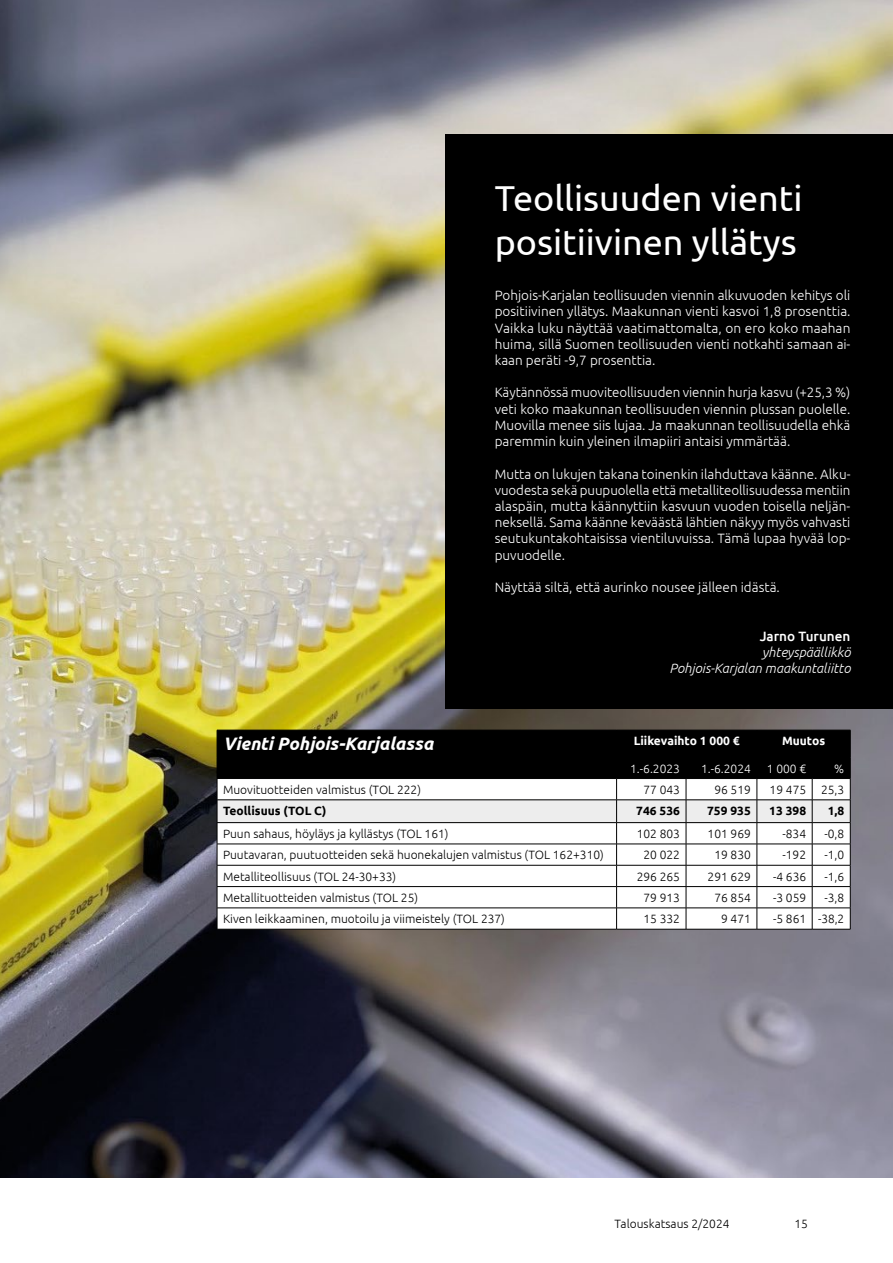
<style>
.page{position:relative;width:893px;height:1263px;background:#fff}
.page>*{position:absolute;margin:0;border:0;box-sizing:border-box;transform-origin:0 0}
.t1{font:36px/43.2px "Ubuntu";color:#fff}
.Taulukon_otsikko{font:italic 700 18px "Ubuntu";color:#fff}
.leipis{font:300 13.5px/16.2px "Ubuntu";color:#fff;text-align:justify}
.leipis-2{font:italic 300 13.5px "Ubuntu";color:#fff}
.leipis-3{font:500 13.5px "Ubuntu";color:#fff}
.leipis-4{font:300 12px "Ubuntu";color:#000}
.leipis-5{font:700 12px "Ubuntu";color:#000}
.leipis-6{font:300 12px "Ubuntu";color:#fff}
.Taulukon_otsikko-2{font:700 12px "Ubuntu";color:#fff}
</style>
<div class="page">
<img style="left:0;top:0;width:893px;height:1178px">
<div style="left:445px;top:135px;width:448px;height:574px;background:#000"></div>
<hr style="left:217px;top:929px;width:400px;height:1px;background:#000">
<hr style="left:617px;top:929px;width:69px;height:1px;background:#000">
<hr style="left:686px;top:929px;width:71px;height:1px;background:#000">
<hr style="left:757px;top:929px;width:55px;height:1px;background:#000">
<hr style="left:812px;top:929px;width:38px;height:1px;background:#000">
<svg style="left:217px;top:730px;width:634px;height:199px"></svg>
<h1 class="t1" style="left:495px;top:176px;width:309px">Teollisuuden vienti positiivinen yllätys</h1>
<p class="leipis" style="left:495px;top:287px;width:357px">Pohjois-Karjalan teollisuuden viennin alkuvuoden kehitys oli positiivinen yllätys. Maakunnan vienti kasvoi 1,8 prosenttia.<br>Vaikka luku näyttää vaatimattomalta, on ero koko maahan huima, sillä Suomen teollisuuden vienti notkahti samaan ai&shy;kaan peräti -9,7 prosenttia.</p>
<p class="leipis" style="left:495px;top:384px;width:357px">Käytännössä muoviteollisuuden viennin hurja kasvu (+25,3 %) veti koko maakunnan teollisuuden viennin plussan puolelle.<br>Muovilla menee siis lujaa. Ja maakunnan teollisuudella ehkä paremmin kuin yleinen ilmapiiri antaisi ymmärtää.</p>
<p class="leipis" style="left:495px;top:465px;width:357px">Mutta on lukujen takana toinenkin ilahduttava käänne. Alku&shy;vuodesta sekä puupuolella että metalliteollisuudessa mentiin alaspäin, mutta käännyttiin kasvuun vuoden toisella neljän&shy;neksellä. Sama käänne keväästä lähtien näkyy myös vahvasti seutukuntakohtaisissa vientiluvuissa. Tämä lupaa hyvää lop&shy;puvuodelle.</p>
<p class="leipis" style="left:495px;top:579px;width:287px">Näyttää siltä, että aurinko nousee jälleen idästä.</p>
<p class="leipis-3" style="left:760px;top:627px;width:92px">Jarno Turunen</p>
<p class="leipis-2" style="left:762px;top:644px;width:90px">yhteyspäällikkö</p>
<p class="leipis-2" style="left:669px;top:660px;width:182px">Pohjois-Karjalan maakuntaliitto</p>
<p class="Taulukon_otsikko" style="left:223px;top:733px;width:212px">Vienti Pohjois-Karjalassa</p>
<p class="Taulukon_otsikko-2" style="left:634px;top:734px;width:107px">Liikevaihto 1 000 €</p>
<p class="Taulukon_otsikko-2" style="left:782px;top:734px;width:45px">Muutos</p>
<p class="leipis-6" style="left:630px;top:761px;width:51px">1.-6.2023</p>
<p class="leipis-6" style="left:701px;top:761px;width:51px">1.-6.2024</p>
<p class="leipis-6" style="left:767px;top:761px;width:41px">1 000 €</p>
<p class="leipis-6" style="left:834px;top:761px;width:11px">%</p>
<p class="leipis-4" style="left:223px;top:782px;width:200px">Muovituotteiden valmistus (TOL 222)</p>
<p class="leipis-4" style="left:643px;top:782px;width:38px">77 043</p>
<p class="leipis-4" style="left:714px;top:782px;width:38px">96 519</p>
<p class="leipis-4" style="left:770px;top:782px;width:38px">19 475</p>
<p class="leipis-4" style="left:821px;top:782px;width:25px">25,3</p>
<p class="leipis-5" style="left:223px;top:804px;width:105px">Teollisuus (TOL C)</p>
<p class="leipis-5" style="left:636px;top:804px;width:45px">746 536</p>
<p class="leipis-5" style="left:707px;top:804px;width:45px">759 935</p>
<p class="leipis-5" style="left:769px;top:804px;width:38px">13 398</p>
<p class="leipis-5" style="left:828px;top:804px;width:18px">1,8</p>
<p class="leipis-4" style="left:223px;top:826px;width:227px">Puun sahaus, höyläys ja kyllästys (TOL 161)</p>
<p class="leipis-4" style="left:637px;top:826px;width:45px">102 803</p>
<p class="leipis-4" style="left:708px;top:826px;width:45px">101 969</p>
<p class="leipis-4" style="left:782px;top:826px;width:25px">-834</p>
<p class="leipis-4" style="left:824px;top:826px;width:21px">-0,8</p>
<p class="leipis-4" style="left:223px;top:848px;width:382px">Puutavaran, puutuotteiden sekä huonekalujen valmistus (TOL 162+310)</p>
<p class="leipis-4" style="left:643px;top:848px;width:38px">20 022</p>
<p class="leipis-4" style="left:714px;top:848px;width:38px">19 830</p>
<p class="leipis-4" style="left:782px;top:848px;width:25px">-192</p>
<p class="leipis-4" style="left:824px;top:848px;width:21px">-1,0</p>
<p class="leipis-4" style="left:223px;top:869px;width:175px">Metalliteollisuus (TOL 24-30+33)</p>
<p class="leipis-4" style="left:637px;top:869px;width:45px">296 265</p>
<p class="leipis-4" style="left:708px;top:869px;width:45px">291 629</p>
<p class="leipis-4" style="left:773px;top:869px;width:35px">-4 636</p>
<p class="leipis-4" style="left:824px;top:869px;width:21px">-1,6</p>
<p class="leipis-4" style="left:223px;top:890px;width:197px">Metallituotteiden valmistus (TOL 25)</p>
<p class="leipis-4" style="left:643px;top:890px;width:38px">79 913</p>
<p class="leipis-4" style="left:714px;top:890px;width:38px">76 854</p>
<p class="leipis-4" style="left:773px;top:890px;width:35px">-3 059</p>
<p class="leipis-4" style="left:824px;top:890px;width:21px">-3,8</p>
<p class="leipis-4" style="left:223px;top:912px;width:283px">Kiven leikkaaminen, muotoilu ja viimeistely (TOL 237)</p>
<p class="leipis-4" style="left:643px;top:912px;width:38px">15 332</p>
<p class="leipis-4" style="left:721px;top:912px;width:31px">9 471</p>
<p class="leipis-4" style="left:773px;top:912px;width:35px">-5 861</p>
<p class="leipis-4" style="left:818px;top:912px;width:28px">-38,2</p>
<p class="leipis-4" style="left:614px;top:1216px;width:117px">Talouskatsaus 2/2024</p>
<p class="leipis-4" style="left:794px;top:1216px;width:15px">15</p>
</div>
